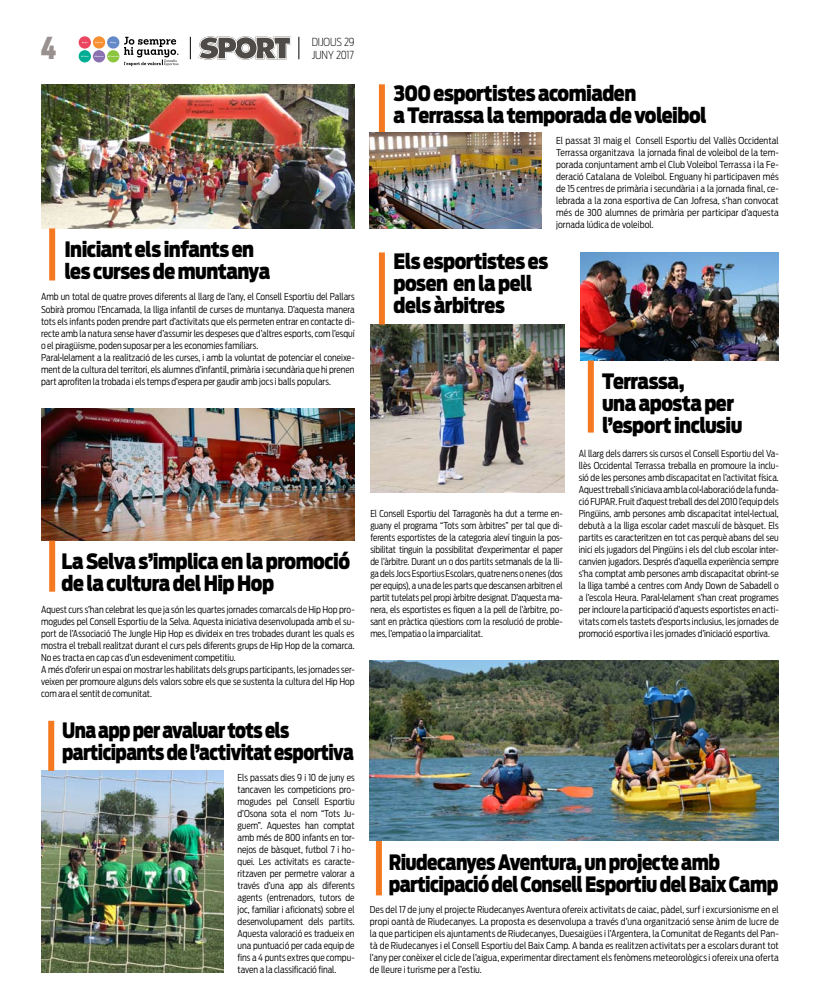
<style>
.page{position:relative;width:820px;height:1007px;background:#fff}
.page>*{position:absolute;margin:0;border:0;box-sizing:border-box;transform-origin:0 0}
.t1{font:900 30px "Antenna Extra Cond";color:#98918f}
.t2{font:900 21px/22px "Antenna Cond";letter-spacing:-.025em;color:#000;scale:.96 1}
.t3{font:900 21px/22px "Antenna Cond";letter-spacing:-.025em;color:#000;scale:.92 1}
.t4{font:900 21px/22px "Antenna Cond";letter-spacing:-.025em;color:#000;scale:.9 1}
.t5{font:200 11px/12.5px "Antenna Cond";letter-spacing:-.01em;color:#000}
.t6{font:300 9.5px/12px "Antenna Cond";letter-spacing:-.005em;color:#000;text-align:justify}
.t7{font:300 9.5px/12px "Antenna Cond";letter-spacing:-.005em;color:#000;text-align:justify;scale:.96 1}
</style>
<div class="page">
<img style="left:41px;top:84px;width:313px;height:144px">
<div style="left:49px;top:228px;width:6px;height:52px;background:#f47920"></div>
<div style="left:379px;top:84px;width:6px;height:120px;background:#f47920"></div>
<img style="left:41px;top:408px;width:313px;height:132px">
<div style="left:49px;top:540px;width:6px;height:51px;background:#f47920"></div>
<img style="left:370px;top:132px;width:171px;height:96px">
<img style="left:580px;top:252px;width:198px;height:108px">
<img style="left:370px;top:324px;width:194px;height:168px">
<div style="left:587px;top:360px;width:6px;height:72px;background:#f47920"></div>
<div style="left:379px;top:252px;width:6px;height:72px;background:#f47920"></div>
<div style="left:376px;top:840px;width:6px;height:55px;background:#f47920"></div>
<img style="left:370px;top:660px;width:408px;height:180px">
<img style="left:41px;top:770px;width:182px;height:202px">
<div style="left:48px;top:720px;width:6px;height:50px;background:#f47920"></div>
<svg style="left:190px;top:37px;width:1px;height:22px"></svg>
<svg style="left:298px;top:37px;width:1px;height:22px"></svg>
<svg style="left:198px;top:36px;width:93px;height:24px"></svg>
<svg style="left:79px;top:36px;width:12px;height:13px"></svg>
<div style="left:79px;top:50px;width:12px;height:12px;background:#00ad94;border-radius:50%"></div>
<svg style="left:81px;top:37px;width:97px;height:29px"></svg>
<h1 class="t1" style="left:41px;top:30px;width:17px">4</h1>
<p class="t5" style="left:311px;top:36px;width:44px">DIJOUS 29<br>JUNY 2017</p>
<h2 class="t2" style="left:64px;top:239px;width:216px">Iniciant els infants en les curses de muntanya</h2>
<p class="t6" style="left:41px;top:291px;width:315px;text-align:left">Amb un total de quatre proves diferents al llarg de l’any, el Consell Esportiu del Pallars Sobirà promou l’Encamada, la lliga infantil de curses de muntanya. D’aquesta manera tots els infants poden prendre part d’activitats que els permeten entrar en contacte di&shy;recte amb la natura sense haver d’assumir les despeses que d’altres esports, com l’esquí o el piragüisme, poden suposar per a les economies familiars.<br>Paral•lelament a la realització de les curses, i amb la voluntat de potenciar el coneixe&shy;ment de la cultura del territori, els alumnes d’infantil, primària i secundària que hi prenen part aprofiten la trobada i els temps d’espera per gaudir amb jocs i balls populars.</p>
<h2 class="t2" style="left:61px;top:551px;width:302px">La Selva s’implica en la promoció de la cultura del Hip Hop</h2>
<p class="t6" style="left:41px;top:603px;width:315px;text-align:left">Aquest curs s’han celebrat les que ja són les quartes jornades comarcals de Hip Hop pro&shy;mogudes pel Consell Esportiu de la Selva. Aquesta iniciativa desenvolupada amb el su&shy;port de l’Associació The Jungle Hip Hop es divideix en tres trobades durant les quals es mostra el treball realitzat durant el curs pels diferents grups de Hip Hop de la comarca.<br>No es tracta en cap cas d’un esdeveniment competitiu.<br>A més d’oferir un espai on mostrar les habilitats dels grups participants, les jornades ser&shy;veixen per promoure alguns dels valors sobre els que se sustenta la cultura del Hip Hop com ara el sentit de comunitat.</p>
<h2 class="t4" style="left:62px;top:719px;width:326px">Una app per avaluar tots els participants de l’activitat esportiva</h2>
<p class="t6" style="left:237px;top:771px;width:119px">Els passats dies 9 i 10 de juny es tancaven les competicions pro&shy;mogudes pel Consell Esportiu d’Osona sota el nom “Tots Ju&shy;guem”. Aquestes han comptat amb més de 800 infants en tor&shy;nejos de bàsquet, futbol 7 i ho&shy;quei. Les activitats es caracte&shy;ritzaven per permetre valorar a través d’una app als diferents agents (entrenadors, tutors de joc, familiar i aficionats) sobre el desenvolupament dels partits.<br>Aquesta valoració es tradueix en una puntuació per cada equip de fins a 4 punts extres que compu&shy;taven a la classificació final.</p>
<h2 class="t2" style="left:393px;top:83px;width:327px">300 esportistes acomiaden<br>a Terrassa la temporada de voleibol</h2>
<p class="t6" style="left:556px;top:135px;width:224px">El passat 31 maig el Consell Esportiu del Vallès Occidental Terrassa organitzava la jornada final de voleibol de la tem&shy;porada conjuntament amb el Club Voleibol Terrassa i la Fe&shy;deració Catalana de Voleibol. Enguany hi participaven més de 15 centres de primària i secundària i a la jornada final, ce&shy;lebrada a la zona esportiva de Can Jofresa, s’han convocat més de 300 alumnes de primària per participar d’aquesta jornada lúdica de voleibol.</p>
<h2 class="t2" style="left:393px;top:251px;width:163px">Els esportistes es posen en la pell dels àrbitres</h2>
<p class="t7" style="left:370px;top:507px;width:202px">El Consell Esportiu del Tarragonès ha dut a terme en&shy;guany el programa “Tots som àrbitres” per tal que di&shy;ferents esportistes de la categoria aleví tinguin la pos&shy;sibilitat tinguin la possibilitat d’experimentar el paper de l’àrbitre. Durant un o dos partits setmanals de la lli&shy;ga dels Jocs Esportius Escolars, quatre nens o nenes (dos per equips), a una de les parts que descansen arbitren el partit tutelats pel propi àrbitre designat. D’aquesta ma&shy;nera, els esportistes es fiquen a la pell de l’àrbitre, po&shy;sant en pràctica qüestions com la resolució de proble&shy;mes, l’empatia o la imparcialitat.</p>
<h2 class="t2" style="left:601px;top:371px;width:148px">Terrassa,<br>una aposta per l’esport inclusiu</h2>
<p class="t6" style="left:578px;top:447px;width:201px">Al llarg dels darrers sis cursos el Consell Esportiu del Va&shy;llès Occidental Terrassa treballa en promoure la inclu&shy;sió de les persones amb discapacitat en l’activitat física.<br>Aquest treball s’iniciava amb la col•laboració de la funda&shy;ció FUPAR. Fruit d’aquest treball des del 2010 l’equip dels Pingüins, amb persones amb discapacitat intel•lectual, debutà a la lliga escolar cadet masculí de bàsquet. Els partits es caracteritzen en tot cas perquè abans del seu inici els jugadors del Pingüins i els del club escolar inter&shy;canvien jugadors. Després d’aquella experiència sempre s’ha comptat amb persones amb discapacitat obrint-se la lliga també a centres com Andy Down de Sabadell o a l’escola Heura. Paral•lelament s’han creat programes per incloure la participació d’aquests esportistes en acti&shy;vitats com els tastets d’esports inclusius, les jornades de promoció esportiva i les jornades d’iniciació esportiva.</p>
<h2 class="t3" style="left:388px;top:851px;width:425px">Riudecanyes Aventura, un projecte amb participació del Consell Esportiu del Baix Camp</h2>
<p class="t6" style="left:370px;top:903px;width:410px">Des del 17 de juny el projecte Riudecanyes Aventura ofereix activitats de caiac, pàdel, surf i excursionisme en el propi oantà de Riudecanyes. La proposta es desenvolupa a través d’una organització sense ànim de lucre de la que participen els ajuntaments de Riudecanyes, Duesaigües i l’Argentera, la Comunitat de Regants del Pan&shy;tà de Riudecanyes i el Consell Esportiu del Baix Camp. A banda es realitzen activitats per a escolars durant tot l’any per conèixer el cicle de l’aigua, experimentar directament els fenòmens meteorològics i ofereix una oferta de lleure i turisme per a l’estiu.</p>
</div>
